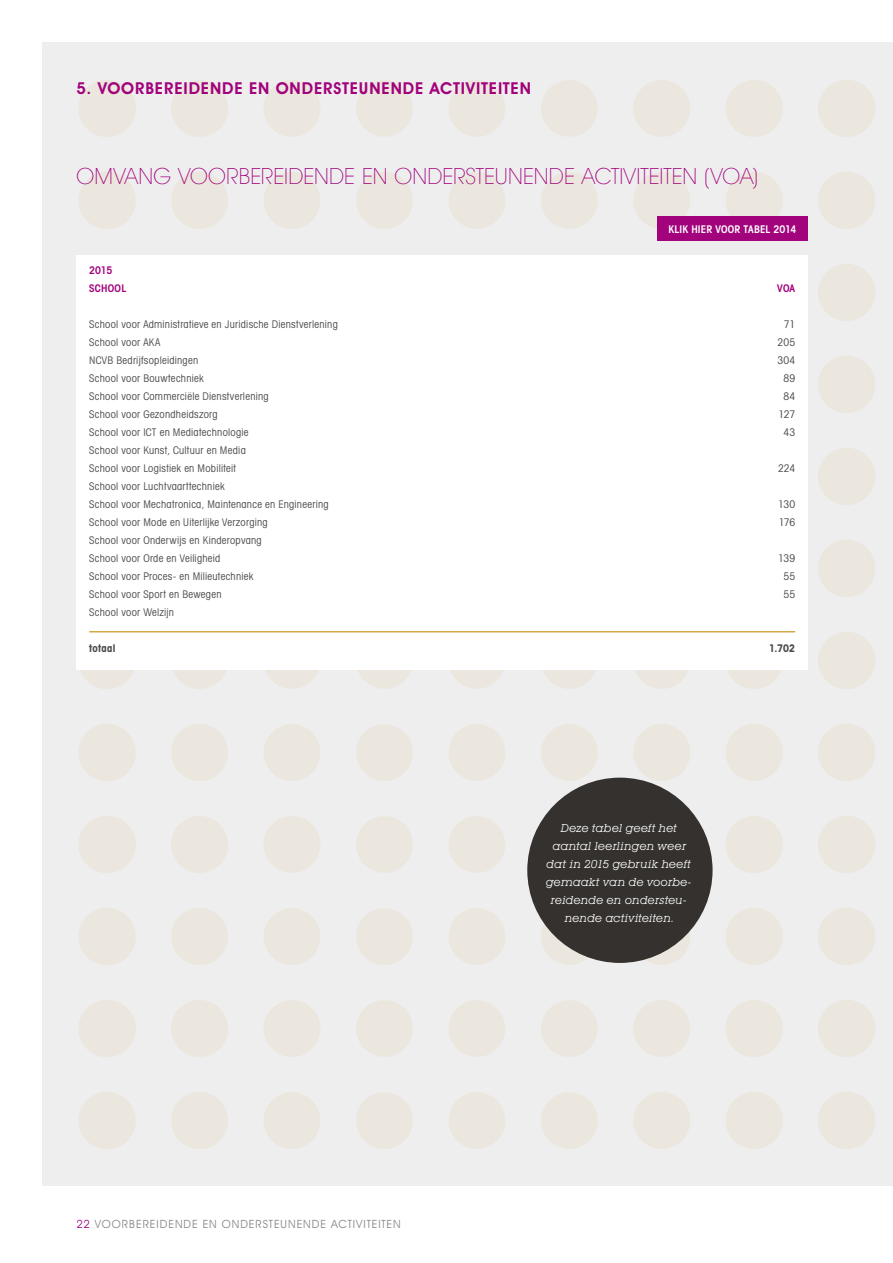
<style>
.page{position:relative;width:893px;height:1263px;background:#fff}
.page>*{position:absolute;margin:0;border:0;box-sizing:border-box;transform-origin:0 0}
.t1{font:200 22.5px "Avant Garde IT Cby BT";letter-spacing:.01em;color:#a2027b}
.t2{font:600 16.5px "Avant Garde IT Cby BT";letter-spacing:.055em;color:#a2027b}
.t3{font:11.4px "Avant Garde IT Cby BT";letter-spacing:.08em;color:#868688}
.t4{font:italic 11.25px/18px "Lubalin Graph IT Cby BT";letter-spacing:.02em;color:#fff;text-align:center}
.t5{font:condensed 10.5px/18px "Avant Garde IT Cby BT";letter-spacing:.025em;color:#4b4b4d}
.t6{font:600 condensed 10.5px "Avant Garde IT Cby BT";letter-spacing:.015em;color:#fff}
.t7{font:600 condensed 10.5px/18px "Avant Garde IT Cby BT";letter-spacing:.02em;color:#a2027b}
.t8{font:700 condensed 10.5px "Avant Garde IT Cby BT";letter-spacing:.025em;color:#4b4b4d}
.s1{color:#a2027b}
</style>
<div class="page">
<div style="left:43px;top:43px;width:850px;height:1143px;background:#eeeeef"></div>
<div style="left:78px;top:80px;width:58px;height:57px;background:#ebe7de;border-radius:50%"></div>
<svg style="left:171px;top:80px;width:57px;height:57px"></svg>
<svg style="left:264px;top:80px;width:56px;height:57px"></svg>
<svg style="left:356px;top:80px;width:57px;height:57px"></svg>
<svg style="left:449px;top:80px;width:56px;height:57px"></svg>
<svg style="left:541px;top:80px;width:57px;height:57px"></svg>
<svg style="left:633px;top:80px;width:57px;height:57px"></svg>
<svg style="left:726px;top:80px;width:57px;height:57px"></svg>
<svg style="left:818px;top:80px;width:57px;height:57px"></svg>
<div style="left:78px;top:172px;width:58px;height:57px;background:#ebe7de;border-radius:50%"></div>
<svg style="left:171px;top:172px;width:57px;height:57px"></svg>
<svg style="left:264px;top:172px;width:56px;height:57px"></svg>
<svg style="left:356px;top:172px;width:57px;height:57px"></svg>
<svg style="left:449px;top:172px;width:56px;height:57px"></svg>
<svg style="left:541px;top:172px;width:57px;height:57px"></svg>
<svg style="left:633px;top:172px;width:60px;height:56px"></svg>
<svg style="left:722px;top:172px;width:64px;height:45px"></svg>
<svg style="left:818px;top:172px;width:57px;height:57px"></svg>
<svg style="left:818px;top:264px;width:57px;height:57px"></svg>
<svg style="left:818px;top:356px;width:57px;height:57px"></svg>
<svg style="left:818px;top:448px;width:57px;height:57px"></svg>
<svg style="left:818px;top:540px;width:57px;height:57px"></svg>
<div style="left:78px;top:632px;width:58px;height:57px;background:#ebe7de;border-radius:50%"></div>
<svg style="left:173px;top:670px;width:53px;height:19px"></svg>
<svg style="left:265px;top:670px;width:54px;height:19px"></svg>
<svg style="left:358px;top:670px;width:53px;height:19px"></svg>
<svg style="left:450px;top:670px;width:53px;height:19px"></svg>
<svg style="left:543px;top:670px;width:53px;height:19px"></svg>
<svg style="left:635px;top:670px;width:53px;height:19px"></svg>
<svg style="left:728px;top:670px;width:53px;height:19px"></svg>
<svg style="left:818px;top:632px;width:57px;height:57px"></svg>
<div style="left:78px;top:724px;width:58px;height:57px;background:#ebe7de;border-radius:50%"></div>
<svg style="left:171px;top:724px;width:57px;height:57px"></svg>
<svg style="left:264px;top:724px;width:56px;height:57px"></svg>
<svg style="left:356px;top:724px;width:57px;height:57px"></svg>
<svg style="left:449px;top:724px;width:56px;height:57px"></svg>
<svg style="left:541px;top:724px;width:58px;height:59px"></svg>
<svg style="left:630px;top:724px;width:60px;height:60px"></svg>
<svg style="left:726px;top:724px;width:57px;height:57px"></svg>
<svg style="left:818px;top:724px;width:57px;height:57px"></svg>
<div style="left:78px;top:816px;width:58px;height:57px;background:#ebe7de;border-radius:50%"></div>
<svg style="left:171px;top:816px;width:57px;height:57px"></svg>
<svg style="left:264px;top:816px;width:56px;height:57px"></svg>
<svg style="left:356px;top:816px;width:57px;height:57px"></svg>
<svg style="left:449px;top:816px;width:56px;height:57px"></svg>
<svg style="left:726px;top:816px;width:57px;height:57px"></svg>
<svg style="left:818px;top:816px;width:57px;height:57px"></svg>
<div style="left:78px;top:908px;width:58px;height:57px;background:#ebe7de;border-radius:50%"></div>
<svg style="left:171px;top:908px;width:57px;height:57px"></svg>
<svg style="left:264px;top:908px;width:56px;height:57px"></svg>
<svg style="left:356px;top:908px;width:57px;height:57px"></svg>
<svg style="left:449px;top:908px;width:56px;height:57px"></svg>
<svg style="left:540px;top:918px;width:59px;height:47px"></svg>
<svg style="left:630px;top:928px;width:63px;height:37px"></svg>
<svg style="left:726px;top:908px;width:57px;height:57px"></svg>
<svg style="left:818px;top:908px;width:57px;height:57px"></svg>
<div style="left:78px;top:1000px;width:58px;height:57px;background:#ebe7de;border-radius:50%"></div>
<svg style="left:171px;top:1000px;width:57px;height:57px"></svg>
<svg style="left:264px;top:1000px;width:56px;height:57px"></svg>
<svg style="left:356px;top:1000px;width:57px;height:57px"></svg>
<svg style="left:449px;top:1000px;width:56px;height:57px"></svg>
<svg style="left:541px;top:1000px;width:57px;height:57px"></svg>
<svg style="left:633px;top:1000px;width:57px;height:57px"></svg>
<svg style="left:726px;top:1000px;width:57px;height:57px"></svg>
<svg style="left:818px;top:1000px;width:57px;height:57px"></svg>
<div style="left:78px;top:1092px;width:58px;height:57px;background:#ebe7de;border-radius:50%"></div>
<svg style="left:171px;top:1092px;width:57px;height:57px"></svg>
<svg style="left:264px;top:1092px;width:56px;height:57px"></svg>
<svg style="left:356px;top:1092px;width:57px;height:57px"></svg>
<svg style="left:449px;top:1092px;width:56px;height:57px"></svg>
<svg style="left:541px;top:1092px;width:57px;height:57px"></svg>
<svg style="left:633px;top:1092px;width:57px;height:57px"></svg>
<svg style="left:726px;top:1092px;width:57px;height:57px"></svg>
<svg style="left:818px;top:1092px;width:57px;height:57px"></svg>
<div style="left:527px;top:778px;width:186px;height:185px;background:#34312e;border-radius:50%"></div>
<div style="left:77px;top:256px;width:731px;height:414px;background:#fff"></div>
<hr style="left:89px;top:631px;width:706px;height:1px;background:#d4a944">
<div style="left:657px;top:217px;width:151px;height:24px;background:#a2027b"></div>
<h2 class="t2" style="left:77px;top:78px;width:456px">5. VOORBEREIDENDE EN ONDERSTEUNENDE ACTIVITEITEN</h2>
<h1 class="t1" style="left:77px;top:162px;width:684px">OMVANG VOORBEREIDENDE EN ONDERSTEUNENDE ACTIVITEITEN (VOA)</h1>
<p class="t7" style="left:89px;top:261px;width:38px">2015<br>SCHOOL</p>
<p class="t6" style="left:668px;top:223px;width:129px">KLIK HIER VOOR TABEL 2014</p>
<p class="t7" style="left:777px;top:279px;width:19px">VOA</p>
<p class="t5" style="left:89px;top:315px;width:250px">School voor Administratieve en Juridische Dienstverlening</p>
<p class="t5" style="left:784px;top:315px;width:13px">71</p>
<p class="t5" style="left:89px;top:333px;width:73px">School voor AKA</p>
<p class="t5" style="left:777px;top:333px;width:19px">205</p>
<p class="t5" style="left:89px;top:351px;width:110px">NCVB Bedrijfsopleidingen</p>
<p class="t5" style="left:777px;top:351px;width:19px">304</p>
<p class="t5" style="left:89px;top:369px;width:116px">School voor Bouwtechniek</p>
<p class="t5" style="left:783px;top:369px;width:13px">89</p>
<p class="t5" style="left:89px;top:387px;width:181px">School voor Commerciële Dienstverlening</p>
<p class="t5" style="left:783px;top:387px;width:13px">84</p>
<p class="t5" style="left:89px;top:405px;width:130px">School voor Gezondheidszorg</p>
<p class="t5" style="left:778px;top:405px;width:18px">127</p>
<p class="t5" style="left:89px;top:423px;width:161px">School voor ICT en Mediatechnologie</p>
<p class="t5" style="left:783px;top:423px;width:13px">43</p>
<p class="t5" style="left:89px;top:441px;width:158px">School voor Kunst, Cultuur en Media<br>School voor Logistiek en Mobiliteit</p>
<p class="t5" style="left:778px;top:459px;width:19px">224</p>
<p class="t5" style="left:89px;top:477px;width:241px">School voor Luchtvaarttechniek<br>School voor Mechatronica, Maintenance en Engineering</p>
<p class="t5" style="left:778px;top:495px;width:18px">130</p>
<p class="t5" style="left:89px;top:513px;width:180px">School voor Mode en Uiterlijke Verzorging</p>
<p class="t5" style="left:779px;top:513px;width:18px">176</p>
<p class="t5" style="left:89px;top:531px;width:174px">School voor Onderwijs en Kinderopvang<br>School voor Orde en Veiligheid</p>
<p class="t5" style="left:778px;top:549px;width:18px">139</p>
<p class="t5" style="left:89px;top:567px;width:166px">School voor Proces- en Milieutechniek</p>
<p class="t5" style="left:783px;top:567px;width:13px">55</p>
<p class="t5" style="left:89px;top:585px;width:134px">School voor Sport en Bewegen</p>
<p class="t5" style="left:783px;top:585px;width:13px">55</p>
<p class="t5" style="left:89px;top:603px;width:86px">School voor Welzijn</p>
<p class="t8" style="left:89px;top:641px;width:28px">totaal</p>
<p class="t8" style="left:769px;top:641px;width:28px">1.702</p>
<p class="t3" style="left:77px;top:1217px;width:326px"><span class="s1">22</span> VOORBEREIDENDE EN ONDERSTEUNENDE ACTIVITEITEN</p>
<p class="t4" style="left:546px;top:818px;width:147px">Deze tabel geeft het aantal leerlingen weer dat in 2015 gebruik heeft gemaakt van de voorbe&shy;reidende en ondersteu&shy;nende activiteiten.</p>
</div>
